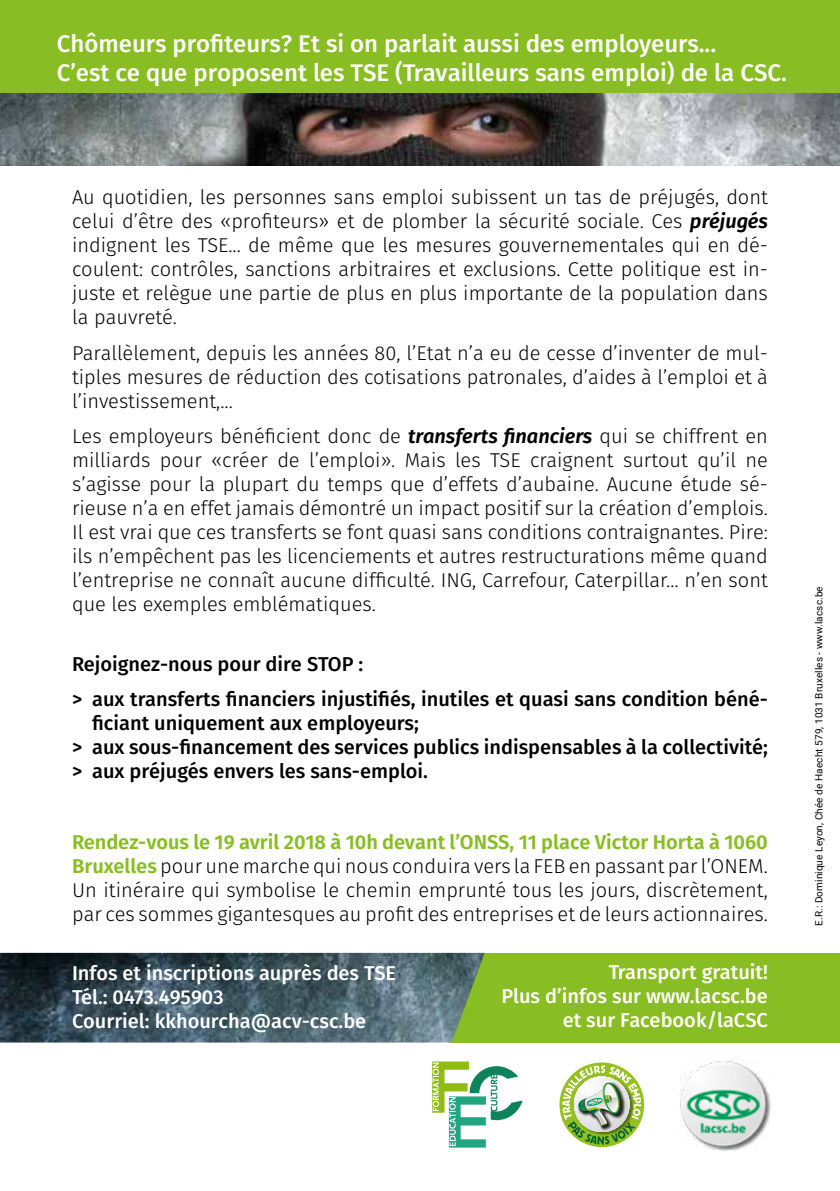
<style>
.page{position:relative;width:840px;height:1191px;background:#fff}
.page>*{position:absolute;margin:0;border:0;box-sizing:border-box;transform-origin:0 0}
.t1{font:500 24px/28.8px "Fira Sans";color:#fff}
.t2{font:300 20px/24px "Fira Sans";color:#000;text-align:justify}
.t3{font:500 20px/24px "Fira Sans";color:#000}
.t4{font:500 20px/24px "Fira Sans";color:#fff}
.t5{font:10px "Roboto";letter-spacing:.01em;color:#000}
.s1{font-weight:600;font-style:italic}
.s2{font-weight:600;color:#89bd24}
</style>
<div class="page">
<div style="left:449px;top:953px;width:390px;height:89px;background:#89bd24"></div>
<img style="left:0;top:953px;width:484px;height:89px">
<div style="left:0;top:0;width:839px;height:94px;background:#89bd24"></div>
<img style="left:0;top:93px;width:839px;height:72px">
<svg style="left:559px;top:1062px;width:84px;height:85px"></svg>
<svg style="left:562px;top:1065px;width:79px;height:79px"></svg>
<img style="left:680px;top:1061px;width:91px;height:90px">
<svg style="left:432px;top:1061px;width:90px;height:86px"></svg>
<p class="t1" style="left:57px;top:29px;width:731px">Chômeurs profiteurs? Et si on parlait aussi des employeurs...<br>C’est ce que proposent les TSE (Travailleurs sans emploi) de la CSC.</p>
<p class="t2" style="left:72px;top:185px;width:697px">Au quotidien, les personnes sans emploi subissent un tas de préjugés, dont celui d’être des «profiteurs» et de plomber la sécurité sociale. Ces <span class="s1">préjugés </span>indignent les TSE... de même que les mesures gouvernementales qui en dé&shy;coulent: contrôles, sanctions arbitraires et exclusions. Cette politique est in&shy;juste et relègue une partie de plus en plus importante de la population dans la pauvreté.</p>
<p class="t2" style="left:72px;top:341px;width:697px">Parallèlement, depuis les années 80, l’Etat n’a eu de cesse d’inventer de mul&shy;tiples mesures de réduction des cotisations patronales, d’aides à l’emploi et à l’investissement,...</p>
<p class="t2" style="left:72px;top:424px;width:697px">Les employeurs bénéficient donc de <span class="s1">transferts financiers</span> qui se chiffrent en milliards pour «créer de l’emploi». Mais les TSE craignent surtout qu’il ne s’agisse pour la plupart du temps que d’effets d’aubaine. Aucune étude sé&shy;rieuse n’a en effet jamais démontré un impact positif sur la création d’emplois.<br>Il est vrai que ces transferts se font quasi sans conditions contraignantes. Pire: ils n’empêchent pas les licenciements et autres restructurations même quand l’entreprise ne connaît aucune difficulté. ING, Carrefour, Caterpillar… n’en sont que les exemples emblématiques.</p>
<p class="t3" style="left:72px;top:646px;width:697px;line-height:35.4px">Rejoignez-nous pour dire STOP :<br>&gt; aux transferts financiers injustifiés, inutiles et quasi sans condition béné-</p>
<p class="t3" style="left:72px;top:711px;width:697px;text-indent:20px">ficiant uniquement aux employeurs;<br>&gt; aux sous-financement des services publics indispensables à la collectivité; &gt; aux préjugés envers les sans-emploi.</p>
<p class="t2" style="left:72px;top:829px;width:697px"><span class="s2">Rendez-vous le 19 avril 2018 à 10h devant l’ONSS, 11 place Victor Horta à 1060<br>Bruxelles</span> pour une marche qui nous conduira vers la FEB en passant par l’ONEM.<br>Un itinéraire qui symbolise le chemin emprunté tous les jours, discrètement, par ces sommes gigantesques au profit des entreprises et de leurs actionnaires.</p>
<p class="t4" style="left:72px;top:961px;width:325px">Infos et inscriptions auprès des TSE<br>Tél.: 0473.495903<br>Courriel: kkhourcha@acv-csc.be</p>
<p class="t4" style="left:501px;top:959px;width:268px;text-align:right">Transport gratuit!<br>Plus d’infos sur www.lacsc.be et sur Facebook/laCSC</p>
<p class="t5" style="left:811px;top:926px;width:341px;rotate:-90deg">E.R.: Dominique Leyon, Chée de Haecht 579, 1031 Bruxelles - www.lacsc.be</p>
</div>
